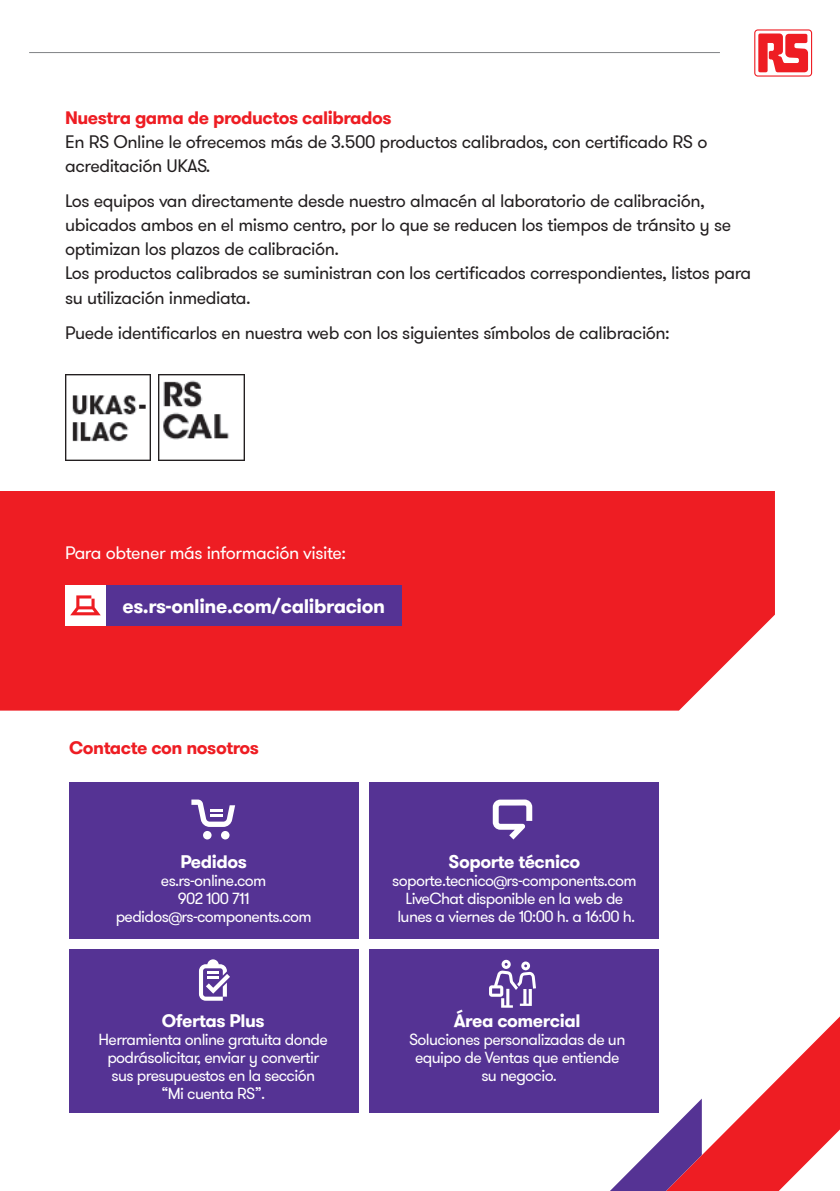
<style>
.page{position:relative;width:840px;height:1191px;background:#fff}
.page>*{position:absolute;margin:0;border:0;box-sizing:border-box;transform-origin:0 0}
.Footer_Text_-_White{font:700 19.6px "GT Walsheim Pro";letter-spacing:-.02em;color:#fff}
.t1{font:18px/24px "GT Walsheim Pro";letter-spacing:-.025em;color:#231f20}
.t2{font:700 18px "GT Walsheim Pro";letter-spacing:-.025em;color:#fff}
.t3{font:18px "GT Walsheim Pro";letter-spacing:-.025em;color:#fff}
.t4{font:700 18px "GT Walsheim Pro";letter-spacing:-.025em;color:#ee1d23}
.t5{font:16px/18px "GT Walsheim Pro";letter-spacing:-.04em;color:#fff;text-align:center}
.s1{font-weight:700;color:#ee1d23}
</style>
<div class="page">
<div style="left:69px;top:949px;width:289px;height:164px;background:#553394"></div>
<div style="left:69px;top:782px;width:289px;height:156px;background:#553394"></div>
<div style="left:370px;top:782px;width:288px;height:156px;background:#553394"></div>
<div style="left:370px;top:949px;width:288px;height:164px;background:#553394"></div>
<svg style="left:750px;top:27px;width:64px;height:53px"></svg>
<svg style="left:753px;top:29px;width:58px;height:48px"></svg>
<svg style="left:755px;top:31px;width:55px;height:44px"></svg>
<svg style="left:757px;top:33px;width:50px;height:39px"></svg>
<hr style="left:29px;top:52px;width:690px;height:1px;background:#808285">
<div style="left:0;top:491px;width:774px;height:219px;background:#ee1d23"></div>
<div style="left:106px;top:585px;width:295px;height:41px;background:#553394"></div>
<div style="left:65px;top:585px;width:41px;height:41px;background:#fff"></div>
<svg style="left:70px;top:595px;width:31px;height:20px"></svg>
<svg style="left:610px;top:1016px;width:229px;height:175px"></svg>
<img style="left:159px;top:375px;width:85px;height:86px">
<img style="left:65px;top:375px;width:86px;height:86px">
<div style="left:221px;top:831px;width:8px;height:8px;background:#fff;border-radius:50%"></div>
<div style="left:203px;top:831px;width:8px;height:8px;background:#fff;border-radius:50%"></div>
<svg style="left:191px;top:799px;width:44px;height:28px"></svg>
<svg style="left:489px;top:959px;width:46px;height:48px"></svg>
<svg style="left:492px;top:799px;width:40px;height:40px"></svg>
<svg style="left:199px;top:959px;width:31px;height:41px"></svg>
<p class="t1" style="left:65px;top:106px;width:643px"><span class="s1">Nuestra gama de productos calibrados<br></span>En RS Online le ofrecemos más de 3.500 productos calibrados, con certificado RS o acreditación UKAS.</p>
<p class="t1" style="left:65px;top:190px;width:687px">Los equipos van directamente desde nuestro almacén al laboratorio de calibración, ubicados ambos en el mismo centro, por lo que se reducen los tiempos de tránsito y se optimizan los plazos de calibración.<br>Los productos calibrados se suministran con los certificados correspondientes, listos para su utilización inmediata.</p>
<p class="t1" style="left:65px;top:321px;width:606px">Puede identificarlos en nuestra web con los siguientes símbolos de calibración:</p>
<p class="t3" style="left:65px;top:541px;width:282px">Para obtener más información visite:</p>
<p class="Footer_Text_-_White" style="left:122px;top:593px;width:264px">es.rs-online.com/calibracion</p>
<p class="t4" style="left:69px;top:736px;width:191px">Contacte con nosotros</p>
<p class="t2" style="left:180px;top:850px;width:68px">Pedidos</p>
<p class="t5" style="left:116px;top:872px;width:197px">es.rs-online.com<br>902 100 711 pedidos@rs-components.com</p>
<p class="t2" style="left:162px;top:1008px;width:104px">Ofertas Plus</p>
<p class="t5" style="left:98px;top:1030px;width:231px">Herramienta online gratuita donde podrásolicitar, enviar y convertir sus presupuestos en la sección “Mi cuenta RS”.</p>
<p class="t2" style="left:448px;top:850px;width:133px">Soporte técnico</p>
<p class="t5" style="left:392px;top:872px;width:246px">soporte.tecnico@rs-components.com<br>LiveChat disponible en la web de lunes a viernes de 10:00 h. a 16:00 h.</p>
<p class="t2" style="left:453px;top:1008px;width:128px">Área comercial</p>
<p class="t5" style="left:409px;top:1030px;width:218px">Soluciones personalizadas de un equipo de Ventas que entiende su negocio.</p>
</div>
